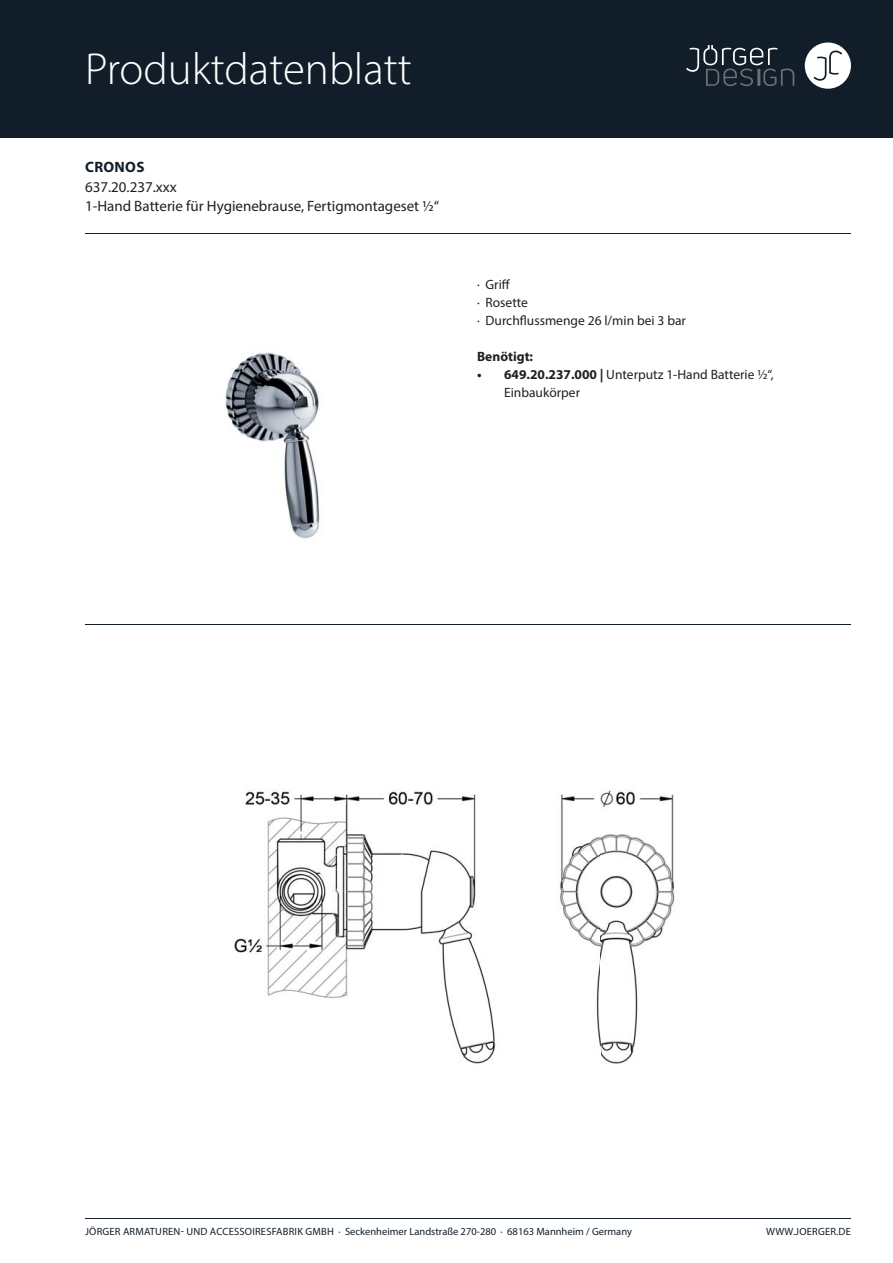
<style>
.page{position:relative;width:893px;height:1263px;background:#fff}
.page>*{position:absolute;margin:0;border:0;box-sizing:border-box;transform-origin:0 0}
.t1{font:300 45px "Myriad Pro";color:#fff}
.t2{font:15px "Myriad Pro";color:#231f20}
.t3{font:700 15px "Myriad Pro";letter-spacing:.02em;color:#111e29}
.t4{font:13.5px/18px "Myriad Pro";color:#231f20}
.t5{font:700 13.5px "Myriad Pro";color:#231f20}
.t6{font:10.5px "Myriad Pro";letter-spacing:.005em;color:#111e29}
.s1{font-weight:700}
</style>
<div class="page">
<div style="left:0;top:0;width:893px;height:138px;background:#111e29"></div>
<div style="left:805px;top:43px;width:46px;height:46px;background:#fff;border-radius:50%"></div>
<svg style="left:814px;top:51px;width:28px;height:30px"></svg>
<svg style="left:686px;top:45px;width:108px;height:41px"></svg>
<hr style="left:85px;top:1218px;width:766px;height:1px;background:#111e29">
<hr style="left:85px;top:233px;width:766px;height:1px;background:#111e29">
<hr style="left:85px;top:624px;width:766px;height:1px;background:#111e29">
<img style="left:224px;top:352px;width:96px;height:187px">
<img style="left:234px;top:789px;width:441px;height:275px">
<h1 class="t1" style="left:85px;top:52px;width:328px">Produktdatenblatt</h1>
<h2 class="t3" style="left:85px;top:161px;width:61px">CRONOS</h2>
<h2 class="t2" style="left:85px;top:200px;width:356px">1-Hand Batterie für Hygienebrause, Fertigmontageset ½“</h2>
<h2 class="t2" style="left:85px;top:181px;width:93px">637.20.237.xxx</h2>
<p class="t4" style="left:477px;top:277px;width:210px">· Griff<br>· Rosette<br>· Durchflussmenge 26 l/min bei 3 bar</p>
<p class="t5" style="left:477px;top:351px;width:58px">Benötigt:</p>
<p class="t4" style="left:504px;top:367px;width:271px;text-indent:-27px"><span class="s1">• 649.20.237.000 |</span> Unterputz 1-Hand Batterie ½“,<br>Einbaukörper</p>
<p class="t6" style="left:85px;top:1228px;width:548px">JÖRGER ARMATUREN- UND ACCESSOIRESFABRIK GMBH · Seckenheimer Landstraße 270-280 · 68163 Mannheim / Germany</p>
<p class="t6" style="left:766px;top:1228px;width:86px">WWW.JOERGER.DE</p>
</div>
